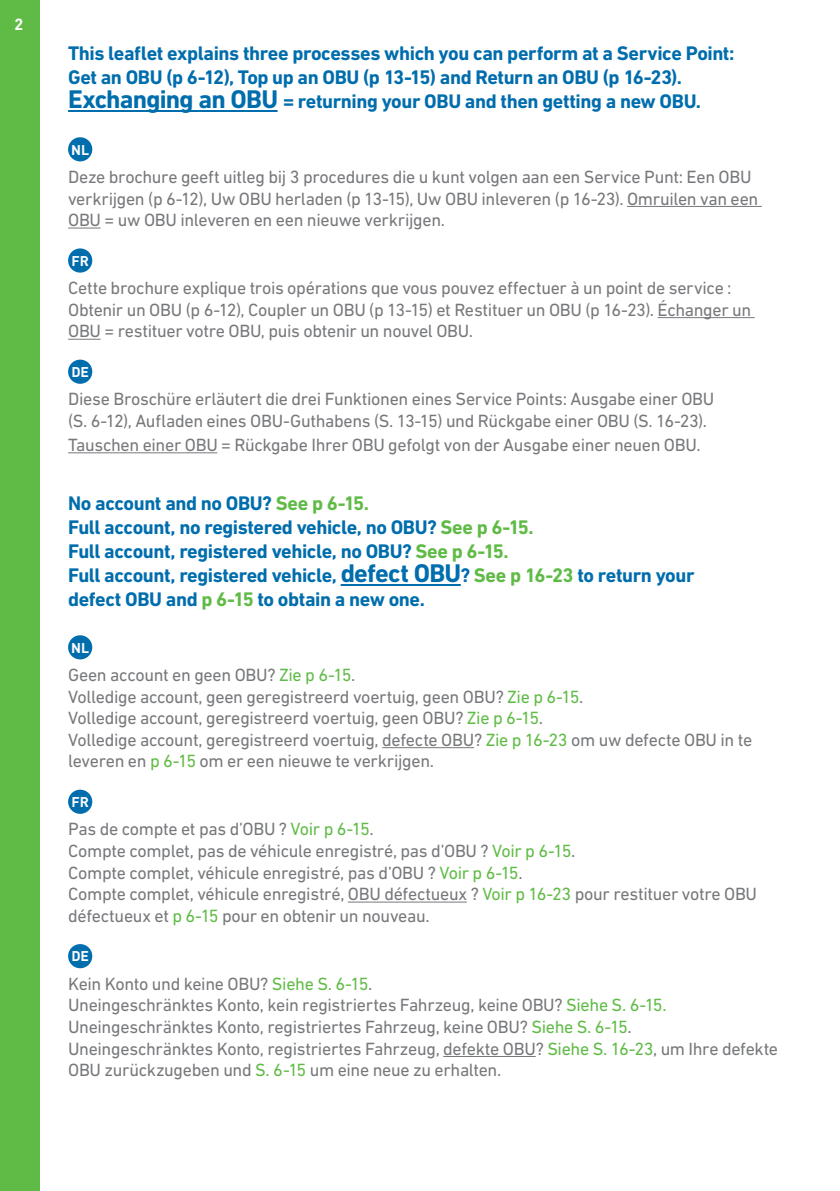
<style>
.page{position:relative;width:840px;height:1191px;background:#fff}
.page>*{position:absolute;margin:0;border:0;box-sizing:border-box;transform-origin:0 0}
.geen_tussen_lijn{font:700 20px/24px "DIN Next W1 G";letter-spacing:-.02em;color:#006dad}
.geen_tussen_lijn-2{font:18px/21.6px "DIN Next W1 G";letter-spacing:-.02em;color:#76787b}
.t1{font:700 16px "DIN";color:#fff}
.t2{font:700 14px "DIN";color:#fff}
.s1{font-size:26px}
.s2{color:#60bb46}
</style>
<div class="page">
<div style="left:0;top:0;width:40px;height:1191px;background:#60bb46"></div>
<hr style="left:68px;top:110px;width:209px;height:2px;background:#006dad">
<hr style="left:626px;top:206px;width:135px;height:1px;background:#76787b">
<hr style="left:68px;top:227px;width:33px;height:1px;background:#76787b">
<hr style="left:657px;top:317px;width:97px;height:1px;background:#76787b">
<hr style="left:68px;top:339px;width:33px;height:1px;background:#76787b">
<hr style="left:68px;top:452px;width:149px;height:1px;background:#76787b">
<hr style="left:340px;top:584px;width:120px;height:2px;background:#006dad">
<hr style="left:382px;top:747px;width:92px;height:1px;background:#76787b">
<hr style="left:348px;top:901px;width:118px;height:1px;background:#76787b">
<hr style="left:443px;top:1056px;width:92px;height:1px;background:#76787b">
<div style="left:68px;top:137px;width:24px;height:24px;background:#006dad;border-radius:50%"></div>
<div style="left:68px;top:248px;width:24px;height:25px;background:#006dad;border-radius:50%"></div>
<div style="left:68px;top:359px;width:24px;height:25px;background:#006dad;border-radius:50%"></div>
<div style="left:68px;top:635px;width:24px;height:24px;background:#006dad;border-radius:50%"></div>
<div style="left:68px;top:789px;width:24px;height:25px;background:#006dad;border-radius:50%"></div>
<div style="left:68px;top:944px;width:24px;height:24px;background:#006dad;border-radius:50%"></div>
<p class="t1" style="left:14px;top:14px;width:10px">2</p>
<p class="geen_tussen_lijn" style="left:68px;top:41px;width:667px">This leaflet explains three processes which you can perform at a Service Point:<br>Get an OBU (p 6-12), Top up an OBU (p 13-15) and Return an OBU (p 16-23).</p>
<p class="geen_tussen_lijn" style="left:68px;top:89px;width:634px"><span class="s1">Exchanging an OBU</span> = returning your OBU and then getting a new OBU.</p>
<p class="t2" style="left:71px;top:140px;width:19px">NL</p>
<p class="geen_tussen_lijn-2" style="left:68px;top:166px;width:691px">Deze brochure geeft uitleg bij 3 procedures die u kunt volgen aan een Service Punt: Een OBU verkrijgen (p 6-12), Uw OBU herladen (p 13-15), Uw OBU inleveren (p 16-23). Omruilen van een<br>OBU = uw OBU inleveren en een nieuwe verkrijgen.</p>
<p class="t2" style="left:71px;top:251px;width:19px">FR</p>
<p class="geen_tussen_lijn-2" style="left:68px;top:277px;width:684px">Cette brochure explique trois opérations que vous pouvez effectuer à un point de service :<br>Obtenir un OBU (p 6-12), Coupler un OBU (p 13-15) et Restituer un OBU (p 16-23). Échanger un<br>OBU = restituer votre OBU, puis obtenir un nouvel OBU.</p>
<p class="t2" style="left:71px;top:363px;width:19px">DE</p>
<p class="geen_tussen_lijn-2" style="left:68px;top:388px;width:647px">Diese Broschüre erläutert die drei Funktionen eines Service Points: Ausgabe einer OBU (S. 6-12), Aufladen eines OBU-Guthabens (S. 13-15) und Rückgabe einer OBU (S. 16-23).</p>
<p class="geen_tussen_lijn-2" style="left:68px;top:434px;width:633px">Tauschen einer OBU = Rückgabe Ihrer OBU gefolgt von der Ausgabe einer neuen OBU.</p>
<p class="geen_tussen_lijn" style="left:68px;top:491px;width:302px">No account and no OBU? <span class="s2">See p 6-15.</span></p>
<p class="geen_tussen_lijn" style="left:68px;top:515px;width:467px">Full account, no registered vehicle, no OBU? <span class="s2">See p 6-15.</span></p>
<p class="geen_tussen_lijn" style="left:68px;top:539px;width:442px">Full account, registered vehicle, no OBU? <span class="s2">See p 6-15.</span></p>
<p class="geen_tussen_lijn" style="left:68px;top:563px;width:627px">Full account, registered vehicle, <span class="s1">defect OBU</span>? <span class="s2">See p 16-23</span> to return your defect OBU and <span class="s2">p 6-15</span> to obtain a new one.</p>
<p class="t2" style="left:71px;top:638px;width:19px">NL</p>
<p class="geen_tussen_lijn-2" style="left:68px;top:664px;width:685px">Geen account en geen OBU? <span class="s2">Zie p 6-15</span>.<br>Volledige account, geen geregistreerd voertuig, geen OBU? <span class="s2">Zie p 6-15</span>.<br>Volledige account, geregistreerd voertuig, geen OBU? <span class="s2">Zie p 6-15</span>.<br>Volledige account, geregistreerd voertuig, defecte OBU? <span class="s2">Zie p 16-23</span> om uw defecte OBU in te leveren en <span class="s2">p 6-15</span> om er een nieuwe te verkrijgen.</p>
<p class="t2" style="left:71px;top:792px;width:19px">FR</p>
<p class="geen_tussen_lijn-2" style="left:68px;top:818px;width:690px">Pas de compte et pas d’OBU ? <span class="s2">Voir p 6-15</span>.<br>Compte complet, pas de véhicule enregistré, pas d’OBU ? <span class="s2">Voir p 6-15</span>.<br>Compte complet, véhicule enregistré, pas d’OBU ? <span class="s2">Voir p 6-15</span>.<br>Compte complet, véhicule enregistré, OBU défectueux ? <span class="s2">Voir p 16-23</span> pour restituer votre OBU défectueux et <span class="s2">p 6-15</span> pour en obtenir un nouveau.</p>
<p class="t2" style="left:71px;top:947px;width:19px">DE</p>
<p class="geen_tussen_lijn-2" style="left:68px;top:972px;width:711px">Kein Konto und keine OBU? <span class="s2">Siehe S. 6-15</span>.<br>Uneingeschränktes Konto, kein registriertes Fahrzeug, keine OBU? <span class="s2">Siehe S. 6-15.<br></span>Uneingeschränktes Konto, registriertes Fahrzeug, keine OBU? <span class="s2">Siehe S. 6-15</span>.<br>Uneingeschränktes Konto, registriertes Fahrzeug, defekte OBU? <span class="s2">Siehe S. 16-23</span>, um Ihre defekte OBU zurückzugeben und <span class="s2">S. 6-15</span> um eine neue zu erhalten.</p>
</div>
